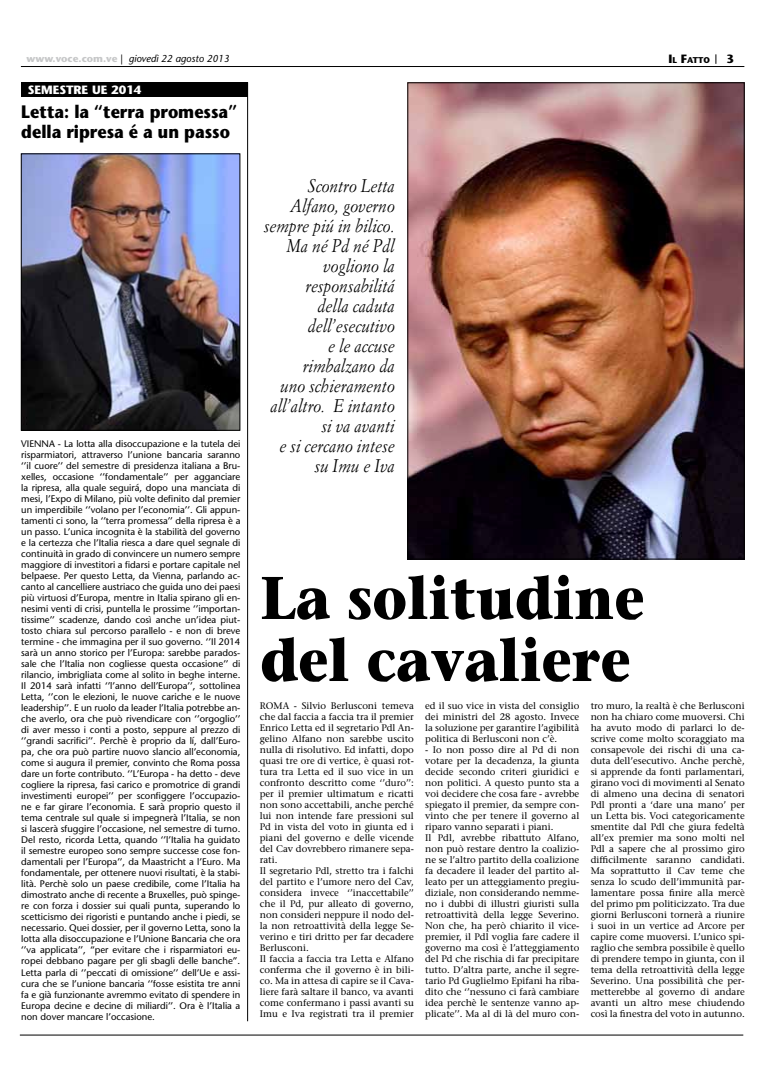
<style>
.page{position:relative;width:766px;height:1078px;background:#fff}
.page>*{position:absolute;margin:0;border:0;box-sizing:border-box;transform-origin:0 0}
.t1{font:700 60px/62px "Stone Serif";color:#000;scale:.9 1}
.t2{font:italic 18px/20px "Simoncini Garamond";color:#000;text-align:right;scale:.9 1}
.t3{font:700 18px/20px "Stone Sans";color:#000;scale:.9 1}
.t4{font:700 12px "Stone Sans";color:#fff}
.t5{font:700 12px "Stone Sans";color:#000}
.t6{font:italic 10px "Stone Sans";color:#000}
.t7{font:9.5px/11px "Stone Serif";color:#000}
.t8{font:9.5px/11px "Stone Sans";color:#000;text-align:justify}
.t9{font:700 8.4px "Stone Sans";color:#000}
.s1{font-weight:700;font-style:normal;color:#c6c7c8}
.s2{font-style:normal}
.s3{font-size:12px}
</style>
<div class="page">
<hr style="left:20px;top:1034px;width:723px;height:1px;background:#000">
<hr style="left:21px;top:66px;width:723px;height:1px;background:#000">
<div style="left:21px;top:82px;width:227px;height:14px;background:#000"></div>
<hr style="left:247px;top:82px;width:1px;height:938px;background:#000">
<img style="left:409px;top:84px;width:333px;height:473px">
<div style="left:407px;top:82px;width:337px;height:477px;border:1px solid #000"></div>
<img style="left:23px;top:155px;width:215px;height:273px">
<div style="left:21px;top:153px;width:219px;height:277px;border:1px solid #000"></div>
<p class="t6" style="left:27px;top:52px;width:204px"><span class="s1">www.voce.com.ve</span> <span class="s2">|</span> giovedì 22 agosto 2013</p>
<p class="t9" style="left:668px;top:55px;width:43px"><span class="s3">I</span>l <span class="s3">F</span>atto</p>
<p class="t5" style="left:726px;top:52px;width:9px">3</p>
<p class="t4" style="left:28px;top:82px;width:115px">Semestre UE 2014</p>
<p class="t3" style="left:21px;top:102px;width:241px">Letta: la “terra promessa” della ripresa é a un passo</p>
<p class="t8" style="left:21px;top:438px;width:221px">VIENNA - La lotta alla disoccupazione e la tutela dei risparmiatori, attraverso l’unione bancaria saranno ‘’il cuore’’ del semestre di presidenza italiana a Bru&shy;xelles, occasione ‘’fondamentale’’ per agganciare la ripresa, alla quale seguirá, dopo una manciata di mesi, l’Expo di Milano, più volte definito dal premier un imperdibile ‘’volano per l’economia’’. Gli appun&shy;tamenti ci sono, la ‘’terra promessa’’ della ripresa è a un passo. L’unica incognita è la stabilità del governo e la certezza che l’Italia riesca a dare quel segnale di continuità in grado di convincere un numero sempre maggiore di investitori a fidarsi e portare capitale nel belpaese. Per questo Letta, da Vienna, parlando ac&shy;canto al cancelliere austriaco che guida uno dei paesi più virtuosi d’Europa, mentre in Italia spirano gli en&shy;nesimi venti di crisi, puntella le prossime ‘’importan&shy;tissime’’ scadenze, dando così anche un’idea piut&shy;tosto chiara sul percorso parallelo - e non di breve termine - che immagina per il suo governo. ‘’Il 2014 sarà un anno storico per l’Europa: sarebbe parados&shy;sale che l’Italia non cogliesse questa occasione’’ di rilancio, imbrigliata come al solito in beghe interne.<br>Il 2014 sarà infatti ‘’l’anno dell’Europa’’, sottolinea Letta, ‘’con le elezioni, le nuove cariche e le nuove leadership’’. E un ruolo da leader l’Italia potrebbe an&shy;che averlo, ora che può rivendicare con ‘’orgoglio’’ di aver messo i conti a posto, seppure al prezzo di ‘’grandi sacrifici’’. Perchè è proprio da lí, dall’Euro&shy;pa, che ora può partire nuovo slancio all’economia, come si augura il premier, convinto che Roma possa dare un forte contributo. ‘’L’Europa - ha detto - deve cogliere la ripresa, fasi carico e promotrice di grandi investimenti europei’’ per sconfiggere l’occupazio&shy;ne e far girare l’economia. E sarà proprio questo il tema centrale sul quale si impegnerà l’Italia, se non si lascerà sfuggire l’occasione, nel semestre di turno.<br>Del resto, ricorda Letta, quando ‘’l’Italia ha guidato il semestre europeo sono sempre successe cose fon&shy;damentali per l’Europa’’, da Maastricht a l’Euro. Ma fondamentale, per ottenere nuovi risultati, è la stabi&shy;lità. Perchè solo un paese credibile, come l’Italia ha dimostrato anche di recente a Bruxelles, può spinge&shy;re con forza i dossier sui quali punta, superando lo scetticismo dei rigoristi e puntando anche i piedi, se necessario. Quei dossier, per il governo Letta, sono la lotta alla disoccupazione e l’Unione Bancaria che ora ‘’va applicata’’, “per evitare che i risparmiatori eu&shy;ropei debbano pagare per gli sbagli delle banche”.<br>Letta parla di ‘’peccati di omissione’’ dell’Ue e assi&shy;cura che se l’unione bancaria ‘’fosse esistita tre anni fa e già funzionante avremmo evitato di spendere in Europa decine e decine di miliardi’’. Ora è l’Italia a non dover mancare l’occasione.</p>
<p class="t2" style="left:263px;top:175px;width:147px">Scontro Letta<br>Alfano, governo sempre piú in bilico.<br>Ma né Pd né Pdl vogliono la responsabilitá<br>della caduta dell’esecutivo<br>e le accuse rimbalzano da<br>uno schieramento all’altro. E intanto si va avanti<br>e si cercano intese su Imu e Iva</p>
<p class="t1" style="left:260px;top:566px;width:428px">La solitudine del cavaliere</p>
<p class="t7" style="left:260px;top:700px;width:155px">ROMA - Silvio Berlusconi temeva che dal faccia a faccia tra il premier Enrico Letta ed il segretario Pdl An&shy;gelino Alfano non sarebbe uscito nulla di risolutivo. Ed infatti, dopo quasi tre ore di vertice, è quasi rot&shy;tura tra Letta ed il suo vice in un confronto descritto come ‘’duro’’: per il premier ultimatum e ricatti non sono accettabili, anche perché lui non intende fare pressioni sul Pd in vista del voto in giunta ed i piani del governo e delle vicende del Cav dovrebbero rimanere sepa&shy;rati.<br>Il segretario Pdl, stretto tra i falchi del partito e l’umore nero del Cav, considera invece ‘’inaccettabile’’ che il Pd, pur alleato di governo, non consideri neppure il nodo del&shy;la non retroattività della legge Se&shy;verino e tiri dritto per far decadere Berlusconi.<br>Il faccia a faccia tra Letta e Alfano conferma che il governo è in bili&shy;co. Ma in attesa di capire se il Cava&shy;liere farà saltare il banco, va avanti come confermano i passi avanti su Imu e Iva registrati tra il premier</p>
<p class="t7" style="left:425px;top:700px;width:155px;text-align:justify">ed il suo vice in vista del consiglio dei ministri del 28 agosto. Invece la soluzione per garantire l’agibilità politica di Berlusconi non c’è.</p>
<p class="t7" style="left:425px;top:744px;width:155px">- Io non posso dire al Pd di non votare per la decadenza, la giunta decide secondo criteri giuridici e non politici. A questo punto sta a voi decidere che cosa fare - avrebbe spiegato il premier, da sempre con&shy;vinto che per tenere il governo al riparo vanno separati i piani.<br>Il Pdl, avrebbe ribattuto Alfano, non può restare dentro la coalizio&shy;ne se l’altro partito della coalizione fa decadere il leader del partito al&shy;leato per un atteggiamento pregiu&shy;diziale, non considerando nemme&shy;no i dubbi di illustri giuristi sulla retroattività della legge Severino.<br>Non che, ha però chiarito il vice&shy;premier, il Pdl voglia fare cadere il governo ma così è l’atteggiamento del Pd che rischia di far precipitare tutto. D’altra parte, anche il segre&shy;tario Pd Guglielmo Epifani ha riba&shy;dito che ‘’nessuno ci farà cambiare idea perchè le sentenze vanno ap&shy;plicate’’. Ma al di là del muro con-</p>
<p class="t7" style="left:590px;top:700px;width:155px;text-align:justify">tro muro, la realtà è che Berlusconi non ha chiaro come muoversi. Chi ha avuto modo di parlarci lo de&shy;scrive come molto scoraggiato ma consapevole dei rischi di una ca&shy;duta dell’esecutivo. Anche perchè, si apprende da fonti parlamentari, girano voci di movimenti al Senato di almeno una decina di senatori Pdl pronti a ‘dare una mano’ per un Letta bis. Voci categoricamente smentite dal Pdl che giura fedeltà all’ex premier ma sono molti nel Pdl a sapere che al prossimo giro difficilmente saranno candidati.<br>Ma soprattutto il Cav teme che senza lo scudo dell’immunità par&shy;lamentare possa finire alla mercè del primo pm politicizzato. Tra due giorni Berlusconi tornerà a riunire i suoi in un vertice ad Arcore per capire come muoversi. L’unico spi&shy;raglio che sembra possibile è quello di prendere tempo in giunta, con il tema della retroattività della legge Severino. Una possibilità che per&shy;metterebbe al governo di andare avanti un altro mese chiudendo così la finestra del voto in autunno.</p>
</div>
